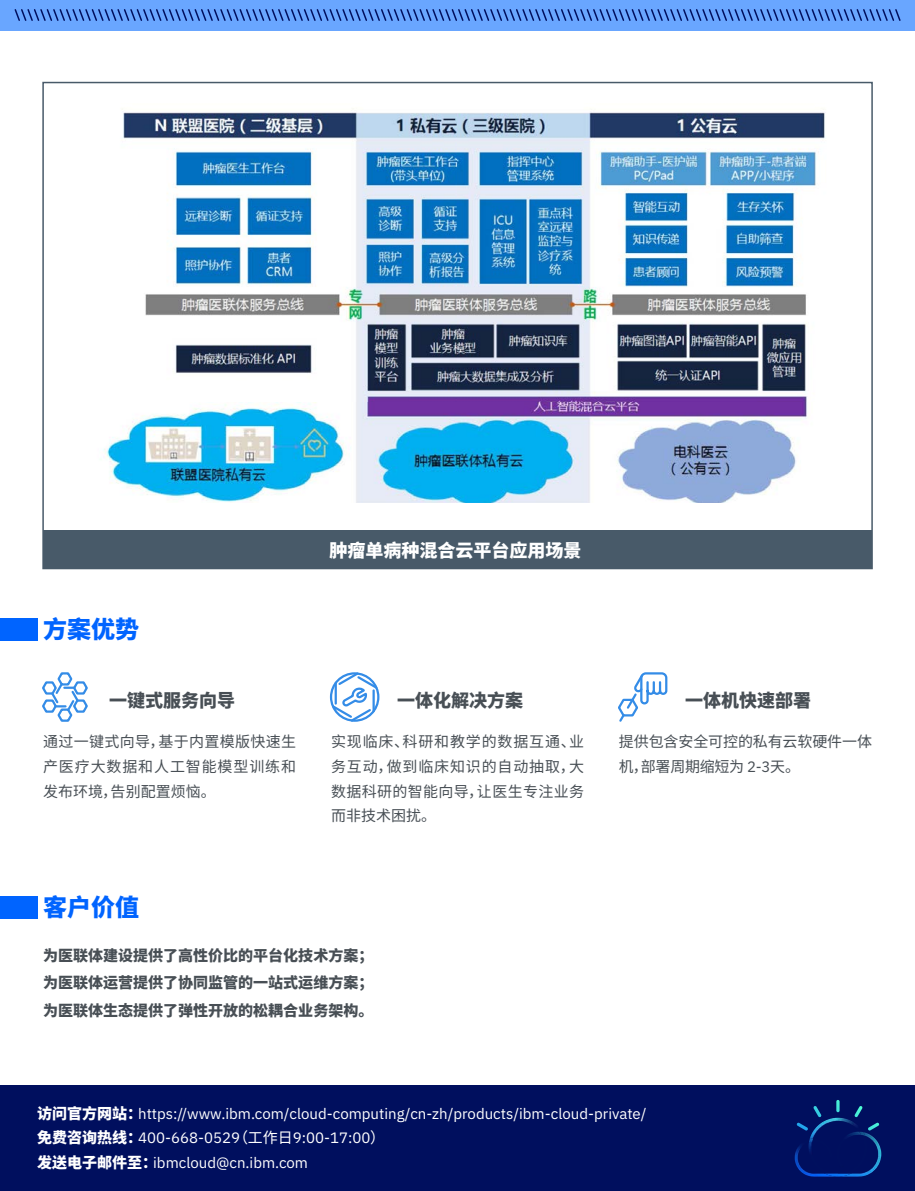
<style>
.page{position:relative;width:915px;height:1191px;background:#fff}
.page>*{position:absolute;margin:0;border:0;box-sizing:border-box;transform-origin:0 0}
.t1{font:900 24px "Noto Sans CJ Ksc";color:#0064ff}
.t2{font:900 18px "Noto Sans CJ Ksc";color:#484f55}
.t3{font:900 18px "Noto Sans CJ Ksc";color:#fff}
.t4{font:15px/24.6px "IBM Plex Sans";color:#fff}
.t5{font:15px/24.6px "Noto Sans CJ Ksc";letter-spacing:.02em;color:#484f55;text-align:justify}
.t6{font:900 15px/27.6px "Noto Sans CJ Ksc";color:#484f55;text-align:justify}
.t7{font:15px/24.6px "Noto Sans CJ Ksc";letter-spacing:-.01em;color:#484f55}
.s1{font-family:"IBM Plex Sans"}
.s2{font-family:"Noto Sans CJ Ksc";font-weight:900}
.s3{font-family:"Noto Sans CJ Ksc"}
</style>
<div class="page">
<div style="left:0;top:1085px;width:914px;height:106px;background:#000f5e"></div>
<svg style="left:796px;top:1100px;width:82px;height:39px"></svg>
<img style="left:796px;top:1138px;width:12px;height:19px">
<img style="left:809px;top:1117px;width:54px;height:21px">
<img style="left:808px;top:1138px;width:29px;height:38px">
<img style="left:837px;top:1131px;width:27px;height:45px">
<svg style="left:813px;top:1173px;width:25px;height:4px"></svg>
<div style="left:43px;top:530px;width:828px;height:38px;background:#485a69"></div>
<div style="left:0;top:0;width:914px;height:30px;background:#69a6ff"></div>
<div style="left:0;top:618px;width:37px;height:23px;background:#0064ff"></div>
<div style="left:0;top:896px;width:37px;height:23px;background:#0064ff"></div>
<svg style="left:14px;top:9px;width:887px;height:12px"></svg>
<svg style="left:42px;top:672px;width:46px;height:50px"></svg>
<svg style="left:330px;top:672px;width:49px;height:50px"></svg>
<svg style="left:618px;top:672px;width:50px;height:50px"></svg>
<img style="left:103px;top:109px;width:722px;height:393px">
<h1 class="t1" style="left:43px;top:616px;width:98px">方案优势</h1>
<p class="t3" style="left:329px;top:540px;width:253px">肿瘤单病种混合云平台应用场景</p>
<p class="t2" style="left:109px;top:690px;width:127px">一键式服务向导</p>
<p class="t2" style="left:397px;top:690px;width:127px">一体化解决方案</p>
<p class="t2" style="left:684px;top:690px;width:127px">一体机快速部署</p>
<p class="t5" style="left:43px;top:730px;width:254px">通过一键式向导，基于内置模版快速生产医疗大数据和人工智能模型训练和发布环境，告别配置烦恼。</p>
<p class="t5" style="left:331px;top:730px;width:254px">实现临床、科研和教学的数据互通、业务互动，做到临床知识的自动抽取，大数据科研的智能向导，让医生专注业务而非技术困扰。</p>
<p class="t7" style="left:618px;top:730px;width:254px">提供包含安全可控的私有云软硬件一体机，部署周期缩短为 <span class="s1">2-3</span>天。</p>
<h1 class="t1" style="left:43px;top:894px;width:98px">客户价值</h1>
<p class="t6" style="left:43px;top:942px;width:332px">为医联体建设提供了高性价比的平台化技术方案；为医联体运营提供了协同监管的一站式运维方案；为医联体生态提供了弹性开放的松耦合业务架构。</p>
<p class="t4" style="left:37px;top:1099px;width:610px"><span class="s2">访问官方网站：</span>https://www.ibm.com/cloud-computing/cn-zh/products/ibm-cloud-private/<span class="s2">免费咨询热线：</span>400-668-0529<span class="s3">（工作日</span>9:00-17:00<span class="s3">）<br></span><span class="s2">发送电子邮件至：</span>ibmcloud@cn.ibm.com</p>
</div>
